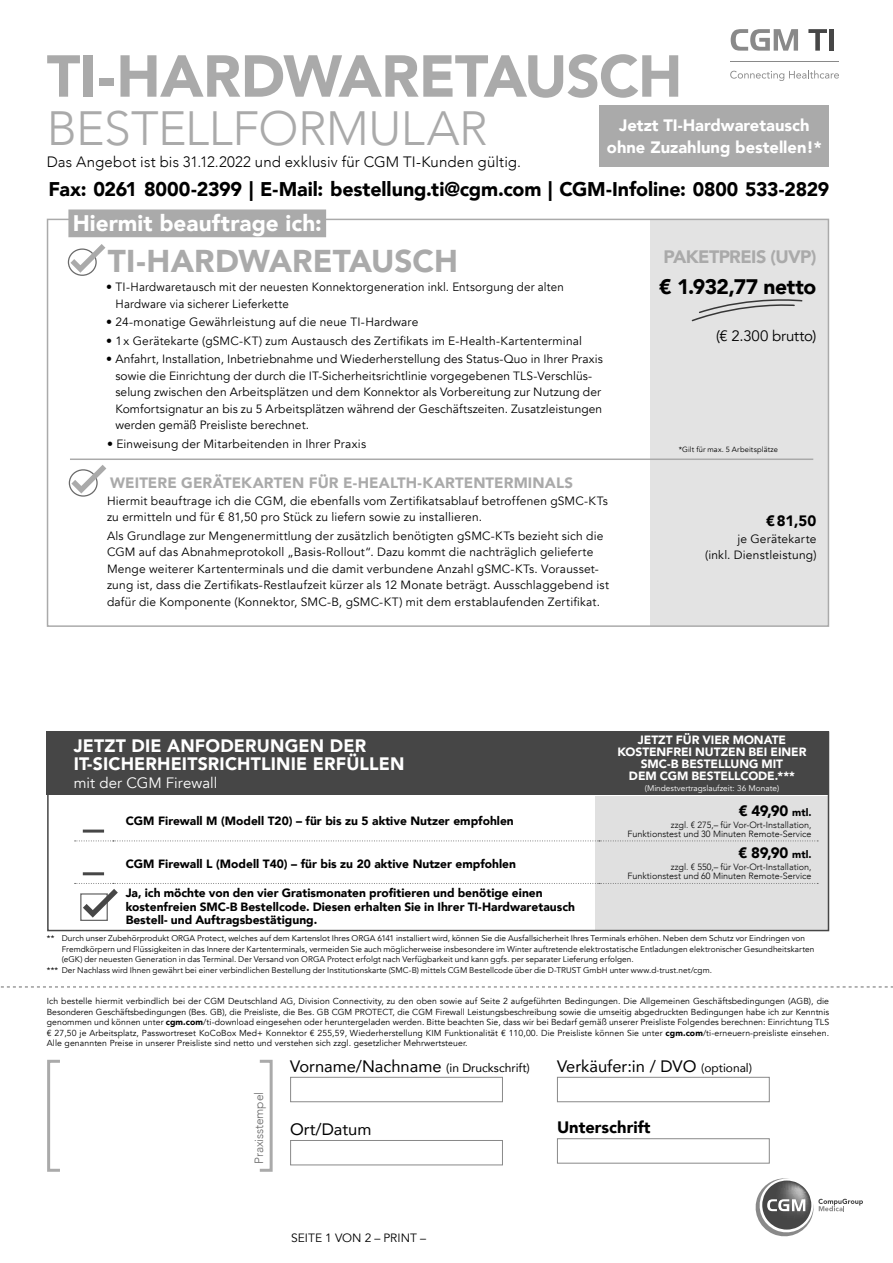
<style>
.page{position:relative;width:893px;height:1263px;background:#fff}
.page>*{position:absolute;margin:0;border:0;box-sizing:border-box;transform-origin:0 0}
.t1{font:900 58.5px "Avenir";letter-spacing:-.015em;color:#aaa}
.t2{font:300 48px "Avenir";letter-spacing:-.01em;color:#aaa}
.t3{font:900 31.5px "Avenir";color:#aaa}
.t4{font:900 22.5px "Avenir";letter-spacing:.005em;color:#fff}
.t5{font:900 21px "Avenir";letter-spacing:-.02em;color:#000}
.t6{font:900 19.8px "Avenir";letter-spacing:-.005em;color:#000}
.t7{font:900 18px/18px "Avenir";letter-spacing:.01em;color:#fff}
.t8{font:900 18px "Avenir";letter-spacing:-.035em;color:#aaa}
.t9{font:16.5px "Avenir";color:#000}
.t10{font:900 16.5px/22.5px "Avenir";color:#fff;text-align:center}
.t11{font:900 16.5px "Avenir";color:#000}
.t12{font:300 15px "Avenir";letter-spacing:.01em;color:#000}
.t13{font:900 15px "Avenir";letter-spacing:.005em;color:#aaa}
.t14{font:900 15px "Avenir";letter-spacing:-.015em;color:#000}
.t15{font:15px "Avenir";color:#fff}
.t16{font:15px "Avenir";letter-spacing:-.01em;color:#000}
.t17{font:12px/16.5px "Avenir";letter-spacing:.015em;color:#000}
.t18{font:900 12px/13.5px "Avenir";color:#000}
.t19{font:900 12px/12px "Avenir";letter-spacing:-.005em;color:#fff;text-align:center}
.t20{font:300 12px "Avenir";letter-spacing:-.015em;color:#6a6a6a}
.t21{font:300 9px/9px "Avenir";color:#000;text-align:right}
.t22{font:8.7px/10.5px "Avenir";letter-spacing:.01em;color:#000;text-align:justify}
.t23{font:8.25px "Avenir";letter-spacing:.005em;color:#000}
.t24{font:8.25px "Avenir";color:#fff}
.t25{font:7.5px "Avenir";letter-spacing:.015em;color:#000}
.s1{font-size:19.5px}
.s2{font-size:10.5px}
.s3{font-weight:900}
.s4{font-size:12px}
</style>
<div class="page">
<div style="left:651px;top:219px;width:178px;height:406px;background:#e3e3e3"></div>
<svg style="left:755px;top:1178px;width:108px;height:59px"></svg>
<hr style="left:731px;top:61px;width:108px;height:1px;background:#898989">
<svg style="left:730px;top:70px;width:109px;height:11px"></svg>
<svg style="left:731px;top:29px;width:67px;height:22px"></svg>
<svg style="left:808px;top:29px;width:19px;height:22px"></svg>
<div style="left:829px;top:29px;width:5px;height:22px;background:#464646"></div>
<svg style="left:0;top:986px;width:893px;height:1px"></svg>
<div style="left:68px;top:209px;width:258px;height:28px;background:#aaa"></div>
<svg style="left:68px;top:465px;width:39px;height:32px"></svg>
<svg style="left:67px;top:244px;width:39px;height:32px"></svg>
<div style="left:290px;top:1077px;width:213px;height:25px;border:1px solid #898989"></div>
<div style="left:290px;top:1140px;width:213px;height:25px;border:1px solid #898989"></div>
<div style="left:557px;top:1077px;width:213px;height:25px;border:1px solid #898989"></div>
<div style="left:557px;top:1138px;width:213px;height:25px;border:1px solid #898989"></div>
<div style="left:47px;top:1060px;width:14px;height:112px;border:3px solid #aaa"></div>
<div style="left:258px;top:1060px;width:15px;height:112px;border:3px solid #aaa"></div>
<hr style="left:70px;top:458px;width:743px;height:2px;background:#aaa">
<svg style="left:691px;top:299px;width:112px;height:23px"></svg>
<div style="left:600px;top:105px;width:229px;height:62px;background:#aaa"></div>
<div style="left:595px;top:796px;width:234px;height:135px;background:#e0e0e0"></div>
<div style="left:47px;top:731px;width:782px;height:64px;background:#464646"></div>
<div style="left:47px;top:731px;width:782px;height:200px;border:2px solid #464646"></div>
<svg style="left:75px;top:840px;width:743px;height:1px"></svg>
<hr style="left:83px;top:829px;width:21px;height:3px;background:#464646">
<hr style="left:83px;top:872px;width:21px;height:3px;background:#464646">
<svg style="left:75px;top:883px;width:743px;height:38px"></svg>
<h1 class="t1" style="left:47px;top:26px;width:637px">TI-HARDWARETAUSCH</h1>
<h2 class="t2" style="left:47px;top:100px;width:442px">BESTELLFORMULAR</h2>
<p class="t12" style="left:47px;top:153px;width:476px">Das Angebot ist bis 31.12.2022 und exklusiv für CGM TI-Kunden gültig.</p>
<h3 class="t10" style="left:607px;top:113px;width:216px">Jetzt TI-Hardwaretausch ohne Zuzahlung bestellen!*</h3>
<h3 class="t6" style="left:48px;top:172px;width:782px">Fax: 0261 8000-2399 | E-Mail: bestellung.ti@cgm.com | CGM-Infoline: <span class="s1">0800 533-2829</span></h3>
<h3 class="t4" style="left:73px;top:204px;width:251px">Hiermit beauftrage ich:</h3>
<h3 class="t3" style="left:108px;top:234px;width:352px">TI-HARDWARETAUSCH</h3>
<p class="t17" style="left:116px;top:279px;width:450px;text-indent:-9px">• TI-Hardwaretausch mit der neuesten Konnektorgeneration inkl. Entsorgung der alten<br>Hardware via sicherer Lieferkette</p>
<p class="t17" style="left:106px;top:314px;width:314px">• 24-monatige Gewährleistung auf die neue TI-Hardware</p>
<p class="t17" style="left:106px;top:333px;width:477px">• 1x Gerätekarte (gSMC-KT) zum Austausch des Zertifikats im E-Health-Kartenterminal</p>
<p class="t17" style="left:115px;top:351px;width:489px;text-indent:-9px">• Anfahrt, Installation, Inbetriebnahme und Wiederherstellung des Status-Quo in Ihrer Praxis sowie die Einrichtung der durch die IT-Sicherheitsrichtlinie vorgegebenen TLS-Verschlüs&shy;selung zwischen den Arbeitsplätzen und dem Konnektor als Vorbereitung zur Nutzung der Komfortsignatur an bis zu 5 Arbeitsplätzen während der Geschäftszeiten. Zusatzleistungen werden gemäß Preisliste berechnet.</p>
<p class="t17" style="left:107px;top:436px;width:261px">• Einweisung der Mitarbeitenden in Ihrer Praxis</p>
<p class="t13" style="left:110px;top:470px;width:464px">WEITERE GERÄTEKARTEN FÜR E-HEALTH-KARTENTERMINALS</p>
<p class="t17" style="left:107px;top:492px;width:502px">Hiermit beauftrage ich die CGM, die ebenfalls vom Zertifikatsablauf betroffenen gSMC-KTs zu ermitteln und für € 81,50 pro Stück zu liefern sowie zu installieren.</p>
<p class="t17" style="left:107px;top:528px;width:503px">Als Grundlage zur Mengenermittlung der zusätzlich benötigten gSMC-KTs bezieht sich die CGM auf das Abnahmeprotokoll „Basis-Rollout“. Dazu kommt die nachträglich gelieferte Menge weiterer Kartenterminals und die damit verbundene Anzahl gSMC-KTs. Vorausset&shy;zung ist, dass die Zertifikats-Restlaufzeit kürzer als 12 Monate beträgt. Ausschlaggebend ist dafür die Komponente (Konnektor, SMC-B, gSMC-KT) mit dem erstablaufenden Zertifikat.</p>
<h3 class="t8" style="left:663px;top:241px;width:155px">PAKETPREIS (UVP)</h3>
<h3 class="t5" style="left:659px;top:269px;width:159px">€ 1.932,77 netto</h3>
<p class="t16" style="left:716px;top:327px;width:102px">(€ 2.300 brutto)</p>
<p class="t25" style="left:679px;top:445px;width:101px">*Gilt für max. 5 Arbeitsplätze</p>
<p class="t14" style="left:766px;top:508px;width:52px">€81,50</p>
<p class="t17" style="left:705px;top:531px;width:113px;text-align:right">je Gerätekarte<br>(inkl. Dienstleistung)</p>
<h3 class="t7" style="left:74px;top:736px;width:332px">JETZT DIE ANFODERUNGEN DER<br>IT-SICHERHEITSRICHTLINIE ERFÜLLEN</h3>
<p class="t15" style="left:74px;top:774px;width:145px">mit der CGM Firewall</p>
<p class="t18" style="left:126px;top:814px;width:390px">CGM Firewall M (Modell T20) – für bis zu 5 aktive Nutzer empfohlen</p>
<p class="t18" style="left:126px;top:857px;width:392px">CGM Firewall L (Modell T40) – für bis zu 20 aktive Nutzer empfohlen</p>
<p class="t18" style="left:126px;top:886px;width:451px">Ja, ich möchte von den vier Gratismonaten profitieren und benötige einen kostenfreien SMC-B Bestellcode. Diesen erhalten Sie in Ihrer TI-Hardwaretausch<br>Bestell- und Auftragsbestätigung.</p>
<p class="t19" style="left:617px;top:733px;width:191px">JETZT FÜR VIER MONATE<br>KOSTENFREI NUTZEN BEI EINER<br>SMC-B BESTELLUNG MIT<br>DEM CGM BESTELLCODE.***</p>
<p class="t24" style="left:645px;top:783px;width:136px">(Mindestvertragslaufzeit: 36 Monate)</p>
<p class="t14" style="left:739px;top:797px;width:74px">€ 49,90 <span class="s2">mtl.</span></p>
<p class="t21" style="left:628px;top:820px;width:185px">zzgl. € 275,– für Vor-Ort-Installation,<br>Funktionstest und 30 Minuten Remote-Service</p>
<p class="t14" style="left:738px;top:840px;width:74px">€ 89,90 <span class="s2">mtl.</span></p>
<p class="t21" style="left:628px;top:863px;width:185px">zzgl. € 550,– für Vor-Ort-Installation,<br>Funktionstest und 60 Minuten Remote-Service</p>
<p class="t23" style="left:47px;top:933px;width:760px">** Durch unser Zubehörprodukt ORGA Protect, welches auf dem Kartenslot Ihres ORGA 6141 installiert wird, können Sie die Ausfallsicherheit Ihres Terminals erhöhen. Neben dem Schutz vor Eindringen von</p>
<p class="t23" style="left:62px;top:944px;width:754px">Fremdkörpern und Flüssigkeiten in das Innere der Kartenterminals, vermeiden Sie auch möglicherweise insbesondere im Winter auftretende elektrostatische Entladungen elektronischer Gesundheitskarten</p>
<p class="t23" style="left:62px;top:954px;width:573px">(eGK) der neuesten Generation in das Terminal. Der Versand von ORGA Protect erfolgt nach Verfügbarkeit und kann ggfs. per separater Lieferung erfolgen.</p>
<p class="t23" style="left:47px;top:965px;width:667px">*** Der Nachlass wird Ihnen gewährt bei einer verbindlichen Bestellung der Institutionskarte (SMC-B) mittels CGM Bestellcode über die D-TRUST GmbH unter www.d-trust.net/cgm.</p>
<p class="t22" style="left:47px;top:996px;width:784px">Ich bestelle hiermit verbindlich bei der CGM Deutschland AG, Division Connectivity, zu den oben sowie auf Seite 2 aufgeführten Bedingungen. Die Allgemeinen Geschäftsbedingungen (AGB), die Besonderen Geschäftsbedingungen (Bes. GB), die Preisliste, die Bes. GB CGM PROTECT, die CGM Firewall Leistungsbeschreibung sowie die umseitig abgedruckten Bedingungen habe ich zur Kenntnis genommen und können unter <span class="s3">cgm.com</span>/ti-download eingesehen oder heruntergeladen werden. Bitte beachten Sie, dass wir bei Bedarf gemäß unserer Preisliste Folgendes berechnen: Einrichtung TLS € 27,50 je Arbeitsplatz, Passwortreset KoCoBox Med+ Konnektor € 255,59, Wiederherstellung KIM Funktionalität € 110,00. Die Preisliste können Sie unter <span class="s3">cgm.com</span>/ti-erneuern-preisliste einsehen.<br>Alle genannten Preise in unserer Preisliste sind netto und verstehen sich zzgl. gesetzlicher Mehrwertsteuer.</p>
<p class="t20" style="left:252px;top:1164px;width:73px;rotate:-90deg">Praxisstempel</p>
<h3 class="t9" style="left:290px;top:1052px;width:241px">Vorname/Nachname <span class="s4">(in Druckschrift)</span></h3>
<h3 class="t9" style="left:290px;top:1116px;width:83px">Ort/Datum</h3>
<h3 class="t9" style="left:557px;top:1052px;width:197px">Verkäufer:in / DVO <span class="s4">(optional)</span></h3>
<h3 class="t11" style="left:557px;top:1113px;width:95px">Unterschrift</h3>
<p class="t17" style="left:291px;top:1230px;width:136px">SEITE 1 VON 2 – PRINT –</p>
</div>
